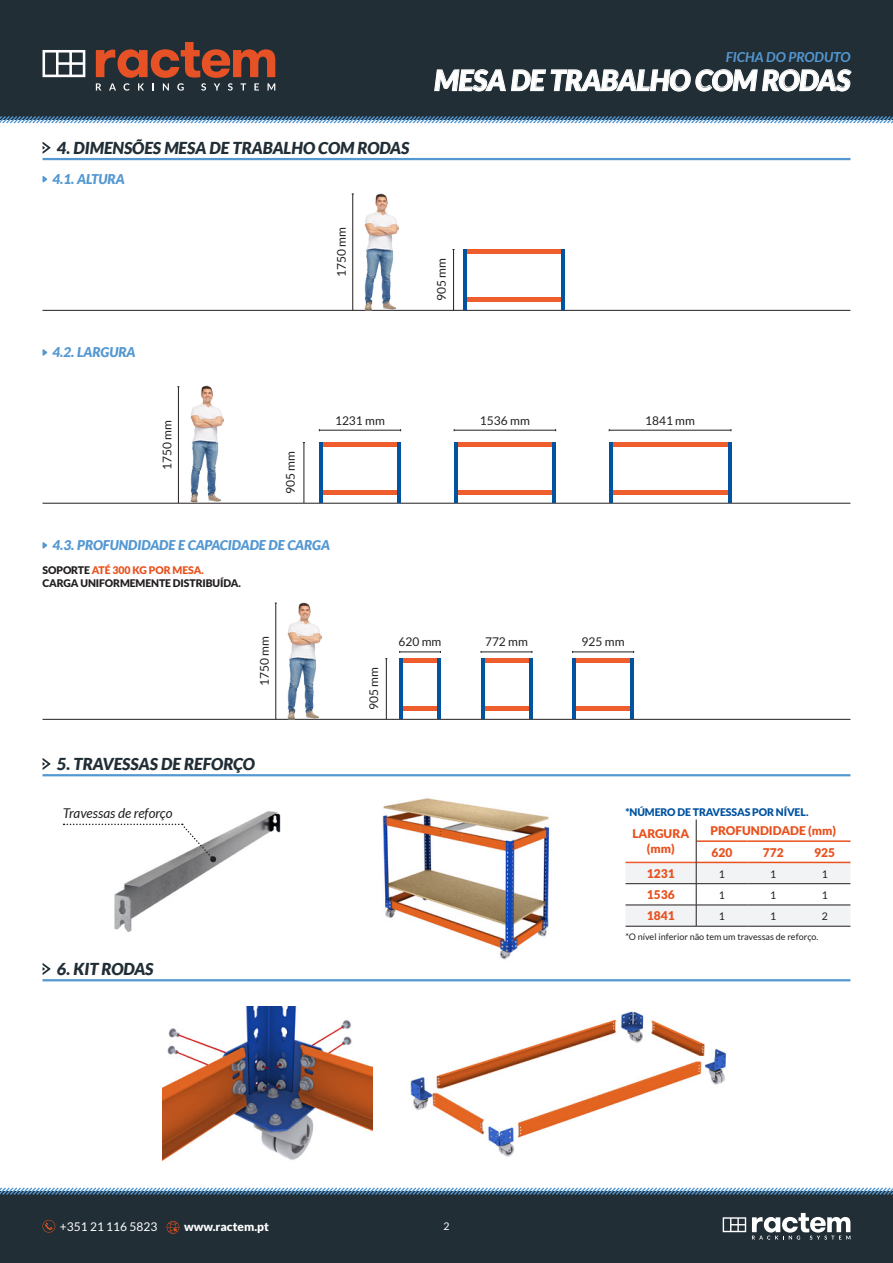
<style>
.page{position:relative;width:893px;height:1263px;background:#fff}
.page>*{position:absolute;margin:0;border:0;box-sizing:border-box;transform-origin:0 0}
.t1{font:italic 900 28.5px "Lato";letter-spacing:-.01em;color:#fff}
.t2{font:italic 900 16.5px "Lato";color:#212e36}
.t3{font:italic 700 13.8px "Lato";color:#5498d2}
.t4{font:italic 900 13.5px "Lato";color:#5498d2}
.t5{font:italic 13.5px "Lato";color:#231f20}
.t6{font:12px "Lato";color:#231f20}
.t7{font:900 12px "Lato";color:#e8521f}
.t8{font:12px "Lato";color:#fff}
.t9{font:900 12px "Lato";color:#fff}
.t10{font:900 10.5px "Lato";letter-spacing:-.01em;color:#231f20}
.t11{font:900 10.5px "Lato";letter-spacing:-.01em;color:#0153a0}
.t12{font:900 10.5px "Lato";letter-spacing:-.01em;color:#e8521f}
.t13{font:10.5px "Lato";color:#231f20}
.t14{font:10.5px "Lato";color:#fff}
.t15{font:9px "Lato";color:#231f20}
.s1{color:#231f20}
</style>
<div class="page">
<div style="left:0;top:0;width:893px;height:120px;background:#212e36"></div>
<svg style="left:0;top:116px;width:893px;height:8px"></svg>
<svg style="left:96px;top:42px;width:179px;height:49px"></svg>
<svg style="left:43px;top:50px;width:42px;height:27px"></svg>
<div style="left:0;top:1191px;width:893px;height:72px;background:#212e36"></div>
<svg style="left:752px;top:1213px;width:98px;height:26px"></svg>
<svg style="left:723px;top:1217px;width:23px;height:15px"></svg>
<svg style="left:0;top:1187px;width:893px;height:8px"></svg>
<svg style="left:43px;top:176px;width:4px;height:7px"></svg>
<svg style="left:43px;top:142px;width:8px;height:12px"></svg>
<hr style="left:43px;top:158px;width:807px;height:2px;background:#5498d2">
<svg style="left:43px;top:349px;width:4px;height:7px"></svg>
<svg style="left:43px;top:542px;width:4px;height:7px"></svg>
<svg style="left:43px;top:758px;width:8px;height:12px"></svg>
<hr style="left:43px;top:774px;width:807px;height:2px;background:#5498d2">
<hr style="left:43px;top:503px;width:807px;height:1px;background:#231f20">
<hr style="left:43px;top:719px;width:807px;height:1px;background:#231f20">
<hr style="left:43px;top:310px;width:807px;height:1px;background:#231f20">
<hr style="left:453px;top:250px;width:1px;height:60px;background:#231f20">
<hr style="left:463px;top:250px;width:102px;height:4px;background:#ef5d2c">
<hr style="left:463px;top:297px;width:102px;height:4px;background:#ef5d2c">
<hr style="left:463px;top:249px;width:3px;height:61px;background:#0153a0">
<hr style="left:561px;top:249px;width:4px;height:61px;background:#0153a0">
<img style="left:287px;top:602px;width:34px;height:117px">
<hr style="left:276px;top:603px;width:1px;height:116px;background:#231f20">
<hr style="left:386px;top:659px;width:1px;height:60px;background:#231f20">
<div style="left:399px;top:658px;width:42px;height:5px;background:#ef5d2c"></div>
<hr style="left:399px;top:706px;width:42px;height:4px;background:#ef5d2c">
<hr style="left:399px;top:658px;width:4px;height:61px;background:#0153a0">
<hr style="left:437px;top:658px;width:4px;height:61px;background:#0153a0">
<div style="left:481px;top:658px;width:51px;height:5px;background:#ef5d2c"></div>
<hr style="left:481px;top:706px;width:51px;height:4px;background:#ef5d2c">
<hr style="left:481px;top:658px;width:3px;height:61px;background:#0153a0">
<hr style="left:529px;top:658px;width:3px;height:61px;background:#0153a0">
<div style="left:572px;top:658px;width:62px;height:5px;background:#ef5d2c"></div>
<hr style="left:572px;top:706px;width:62px;height:4px;background:#ef5d2c">
<hr style="left:572px;top:658px;width:4px;height:61px;background:#0153a0">
<hr style="left:630px;top:658px;width:4px;height:61px;background:#0153a0">
<hr style="left:400px;top:652px;width:40px;height:1px;background:#231f20">
<hr style="left:481px;top:652px;width:51px;height:1px;background:#231f20">
<hr style="left:573px;top:652px;width:61px;height:1px;background:#231f20">
<hr style="left:319px;top:430px;width:82px;height:1px;background:#231f20">
<hr style="left:454px;top:430px;width:102px;height:1px;background:#231f20">
<hr style="left:609px;top:430px;width:122px;height:1px;background:#231f20">
<hr style="left:304px;top:443px;width:1px;height:60px;background:#231f20">
<div style="left:454px;top:442px;width:102px;height:5px;background:#ef5d2c"></div>
<hr style="left:454px;top:490px;width:102px;height:4px;background:#ef5d2c">
<hr style="left:454px;top:442px;width:3px;height:61px;background:#0153a0">
<hr style="left:553px;top:442px;width:3px;height:61px;background:#0153a0">
<div style="left:319px;top:442px;width:82px;height:5px;background:#ef5d2c"></div>
<hr style="left:319px;top:490px;width:82px;height:4px;background:#ef5d2c">
<hr style="left:319px;top:442px;width:3px;height:61px;background:#0153a0">
<hr style="left:398px;top:442px;width:3px;height:61px;background:#0153a0">
<div style="left:609px;top:442px;width:122px;height:5px;background:#ef5d2c"></div>
<hr style="left:609px;top:490px;width:122px;height:4px;background:#ef5d2c">
<hr style="left:609px;top:442px;width:3px;height:61px;background:#0153a0">
<hr style="left:728px;top:442px;width:3px;height:61px;background:#0153a0">
<img style="left:189px;top:385px;width:35px;height:118px">
<hr style="left:178px;top:387px;width:1px;height:116px;background:#231f20">
<img style="left:364px;top:193px;width:34px;height:117px">
<hr style="left:352px;top:194px;width:1px;height:116px;background:#231f20">
<img style="left:382px;top:798px;width:168px;height:162px">
<svg style="left:43px;top:963px;width:8px;height:12px"></svg>
<hr style="left:43px;top:979px;width:807px;height:2px;background:#5498d2">
<hr style="left:625px;top:926px;width:71px;height:1px;background:#231f20">
<hr style="left:696px;top:926px;width:52px;height:1px;background:#231f20">
<hr style="left:748px;top:926px;width:51px;height:1px;background:#231f20">
<hr style="left:799px;top:926px;width:51px;height:1px;background:#231f20">
<svg style="left:625px;top:819px;width:225px;height:107px"></svg>
<img style="left:114px;top:811px;width:167px;height:121px">
<svg style="left:64px;top:823px;width:152px;height:39px"></svg>
<img style="left:410px;top:1011px;width:316px;height:146px">
<img style="left:162px;top:1006px;width:210px;height:155px">
<svg style="left:434px;top:69px;width:418px;height:23px"></svg>
<svg style="left:43px;top:1220px;width:12px;height:12px"></svg>
<svg style="left:167px;top:1221px;width:12px;height:13px"></svg>
<p class="t3" style="left:726px;top:49px;width:126px">FICHA DO PRODUTO</p>
<p class="t2" style="left:57px;top:138px;width:354px">4. DIMENSÕES MESA DE TRABALHO COM RODAS</p>
<p class="t4" style="left:52px;top:171px;width:74px">4.1. ALTURA</p>
<p class="t4" style="left:52px;top:344px;width:85px">4.2. LARGURA</p>
<p class="t6" style="left:335px;top:277px;width:51px;rotate:-90deg">1750 mm</p>
<p class="t1" style="left:434px;top:63px;width:418px">MESA DE TRABALHO COM RODAS</p>
<p class="t6" style="left:435px;top:301px;width:44px;rotate:-90deg">905 mm</p>
<p class="t6" style="left:160px;top:470px;width:51px;rotate:-90deg">1750 mm</p>
<p class="t6" style="left:284px;top:494px;width:44px;rotate:-90deg">905 mm</p>
<p class="t6" style="left:335px;top:414px;width:51px">1231 mm</p>
<p class="t6" style="left:480px;top:414px;width:51px">1536 mm</p>
<p class="t6" style="left:645px;top:414px;width:51px">1841 mm</p>
<p class="t4" style="left:52px;top:537px;width:279px">4.3. PROFUNDIDADE E CAPACIDADE DE CARGA</p>
<p class="t12" style="left:43px;top:564px;width:163px"><span class="s1">SOPORTE</span> ATÉ 300 KG POR MESA.</p>
<p class="t10" style="left:43px;top:577px;width:200px">CARGA UNIFORMEMENTE DISTRIBUÍDA.</p>
<p class="t6" style="left:258px;top:686px;width:51px;rotate:-90deg">1750 mm</p>
<p class="t2" style="left:57px;top:754px;width:200px">5. TRAVESSAS DE REFORÇO</p>
<p class="t5" style="left:63px;top:806px;width:111px">Travessas de reforço</p>
<p class="t2" style="left:57px;top:959px;width:98px">6. KIT RODAS</p>
<p class="t8" style="left:60px;top:1220px;width:99px">+351 21 116 5823</p>
<p class="t9" style="left:184px;top:1220px;width:86px">www.ractem.pt</p>
<p class="t6" style="left:367px;top:710px;width:44px;rotate:-90deg">905 mm</p>
<p class="t6" style="left:399px;top:635px;width:44px">620 mm</p>
<p class="t6" style="left:485px;top:635px;width:44px">772 mm</p>
<p class="t6" style="left:582px;top:635px;width:44px">925 mm</p>
<p class="t11" style="left:625px;top:806px;width:185px">*NÚMERO DE TRAVESSAS POR NÍVEL.</p>
<p class="t7" style="left:632px;top:827px;width:58px">LARGURA</p>
<p class="t7" style="left:647px;top:841px;width:29px">(mm)</p>
<p class="t7" style="left:711px;top:824px;width:127px">PROFUNDIDADE (mm)</p>
<p class="t7" style="left:712px;top:845px;width:22px">620</p>
<p class="t7" style="left:763px;top:845px;width:22px">772</p>
<p class="t7" style="left:814px;top:845px;width:22px">925</p>
<p class="t7" style="left:647px;top:867px;width:29px">1231</p>
<p class="t13" style="left:719px;top:868px;width:8px">1</p>
<p class="t13" style="left:770px;top:868px;width:8px">1</p>
<p class="t13" style="left:822px;top:868px;width:8px">1</p>
<p class="t7" style="left:647px;top:888px;width:29px">1536</p>
<p class="t13" style="left:719px;top:889px;width:8px">1</p>
<p class="t13" style="left:770px;top:889px;width:8px">1</p>
<p class="t13" style="left:822px;top:889px;width:8px">1</p>
<p class="t7" style="left:647px;top:909px;width:29px">1841</p>
<p class="t13" style="left:719px;top:910px;width:8px">1</p>
<p class="t13" style="left:770px;top:910px;width:8px">1</p>
<p class="t13" style="left:822px;top:910px;width:8px">2</p>
<p class="t15" style="left:625px;top:931px;width:194px">*O nível inferior não tem um travessas de reforço.</p>
<p class="t14" style="left:443px;top:1221px;width:8px">2</p>
</div>
